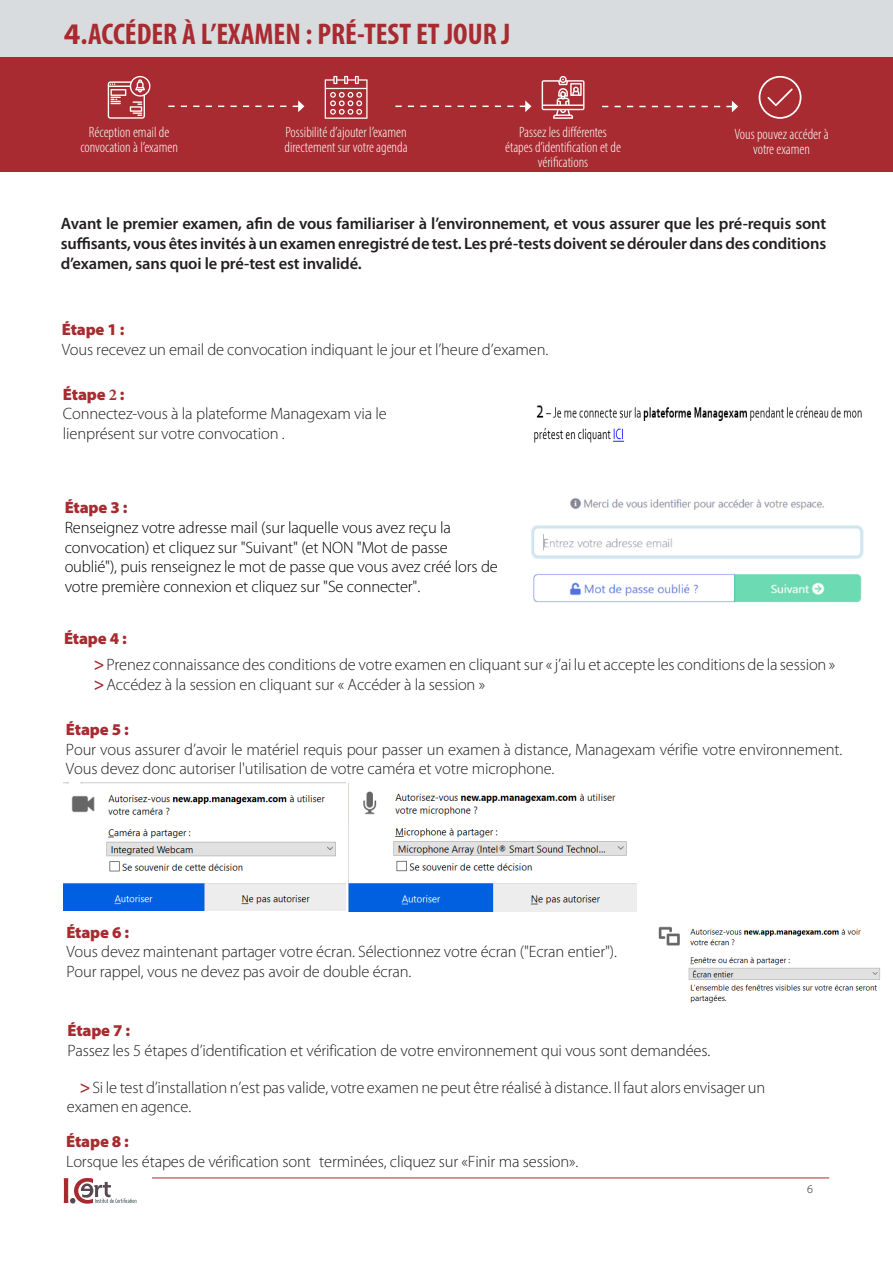
<style>
.page{position:relative;width:893px;height:1263px;background:#fff}
.page>*{position:absolute;margin:0;border:0;box-sizing:border-box;transform-origin:0 0}
.Titre_paragraphe{font:700 condensed 30px "Myriad Pro";color:#a72b30}
.Paragraphe{font:300 16.5px/19.8px "Myriad Pro";letter-spacing:-.01em;color:#231f20}
.Paragraphe-2{font:600 16.5px/19.8px "Myriad Pro";letter-spacing:-.01em;color:#231f20;text-align:justify}
.t1{font:300 16.5px/19.8px "Myriad Pro";letter-spacing:-.01em;color:#000}
.t2{font:900 16.5px "Myriad Pro";letter-spacing:-.01em;color:#a72b30}
.t3{font:300 condensed 15px/15px "Myriad Pro";color:#fff;text-align:center}
.Paragraphe-3{font:300 12px "Myriad Pro";color:#231f20}
.s1{font-stretch:normal}
.s2{font-weight:900;color:#a72b30}
.s3{font-family:"Minion Pro";font-weight:700;color:#a72b30}
.s4{font-weight:600;font-size:18px;color:#a72b30}
</style>
<div class="page">
<div style="left:0;top:0;width:893px;height:66px;background:#d9dcde"></div>
<div style="left:0;top:57px;width:893px;height:114px;background:#a72b30"></div>
<svg style="left:108px;top:76px;width:43px;height:43px"></svg>
<svg style="left:759px;top:76px;width:42px;height:43px"></svg>
<svg style="left:168px;top:100px;width:136px;height:12px"></svg>
<svg style="left:325px;top:76px;width:43px;height:43px"></svg>
<svg style="left:542px;top:76px;width:42px;height:43px"></svg>
<svg style="left:395px;top:100px;width:136px;height:12px"></svg>
<svg style="left:602px;top:101px;width:136px;height:11px"></svg>
<svg style="left:64px;top:1178px;width:72px;height:26px"></svg>
<hr style="left:152px;top:1178px;width:677px;height:1px;background:#a72b30">
<img style="left:531px;top:498px;width:333px;height:105px">
<img style="left:63px;top:782px;width:282px;height:129px">
<img style="left:348px;top:783px;width:289px;height:129px">
<img style="left:658px;top:926px;width:222px;height:77px">
<img style="left:534px;top:405px;width:328px;height:38px">
<p class="Titre_paragraphe" style="left:64px;top:16px;width:448px"><span class="s1">4</span>.ACCÉDER À L’EXAMEN : PRÉ-TEST ET JOUR J</p>
<p class="t3" style="left:285px;top:125px;width:125px;text-align:left">Possibilité d’ajouter l’examen directement sur votre agenda</p>
<p class="t3" style="left:505px;top:125px;width:117px">Passez les différentes étapes d’identification et de vérifications</p>
<p class="t3" style="left:80px;top:125px;width:99px">Réception email de convocation à l’examen</p>
<p class="t3" style="left:735px;top:126px;width:96px">Vous pouvez accéder à votre examen</p>
<p class="Paragraphe-2" style="left:61px;top:214px;width:767px">Avant le premier examen, afin de vous familiariser à l’environnement, et vous assurer que les pré-requis sont suffisants, vous êtes invités à un examen enregistré de test. Les pré-tests doivent se dérouler dans des conditions d’examen, sans quoi le pré-test est invalidé.</p>
<p class="Paragraphe" style="left:62px;top:320px;width:488px"><span class="s2">Étape 1 :<br></span>Vous recevez un email de convocation indiquant le jour et l’heure d’examen.</p>
<p class="Paragraphe" style="left:63px;top:384px;width:325px"><span class="s2">Étape</span> <span class="s3">2</span> <span class="s2">:<br></span>Connectez-vous à la plateforme Managexam via le lienprésent sur votre convocation .</p>
<p class="t2" style="left:65px;top:498px;width:64px">Étape 3 :</p>
<p class="t1" style="left:65px;top:518px;width:435px">Renseignez votre adresse mail (sur laquelle vous avez reçu la convocation) et cliquez sur "Suivant" (et NON "Mot de passe oublié"), puis renseignez le mot de passe que vous avez créé lors de votre première connexion et cliquez sur "Se connecter".</p>
<p class="Paragraphe" style="left:94px;top:625px;width:743px;line-height:26.4px;text-indent:-30px"><span class="s2">Étape 4 :<br></span><span class="s4">&gt;</span> Prenez connaissance des conditions de votre examen en cliquant sur «j’ai lu et accepte les conditions de la session »</p>
<p class="Paragraphe" style="left:94px;top:675px;width:393px"><span class="s4">&gt;</span> Accédez à la session en cliquant sur « Accéder à la session »</p>
<p class="t2" style="left:66px;top:720px;width:64px">Étape 5 :</p>
<p class="Paragraphe" style="left:66px;top:739px;width:778px">Pour vous assurer d’avoir le matériel requis pour passer un examen à distance, Managexam vérifie votre environnement.<br>Vous devez donc autoriser l'utilisation de votre caméra et votre microphone.</p>
<p class="t2" style="left:66px;top:923px;width:64px">Étape 6 :</p>
<p class="Paragraphe" style="left:66px;top:942px;width:552px">Vous devez maintenant partager votre écran. Sélectionnez votre écran ("Ecran entier").<br>Pour rappel, vous ne devez pas avoir de double écran.</p>
<p class="t2" style="left:67px;top:1021px;width:64px">Étape 7 :</p>
<p class="Paragraphe" style="left:67px;top:1040px;width:644px">Passez les 5 étapes d’identification et vérification de votre environnement qui vous sont demandées.</p>
<p class="Paragraphe" style="left:67px;top:1078px;width:700px;line-height:19.2px;text-indent:13px"><span class="s4">&gt;</span> Si le test d’installation n’est pas valide, votre examen ne peut être réalisé à distance. Il faut alors envisager un examen en agence.</p>
<p class="Paragraphe" style="left:66px;top:1132px;width:514px"><span class="s2">Étape 8 :<br></span>Lorsque les étapes de vérification sont terminées, cliquez sur «Finir ma session».</p>
<p class="Paragraphe-3" style="left:807px;top:1182px;width:7px">6</p>
</div>
